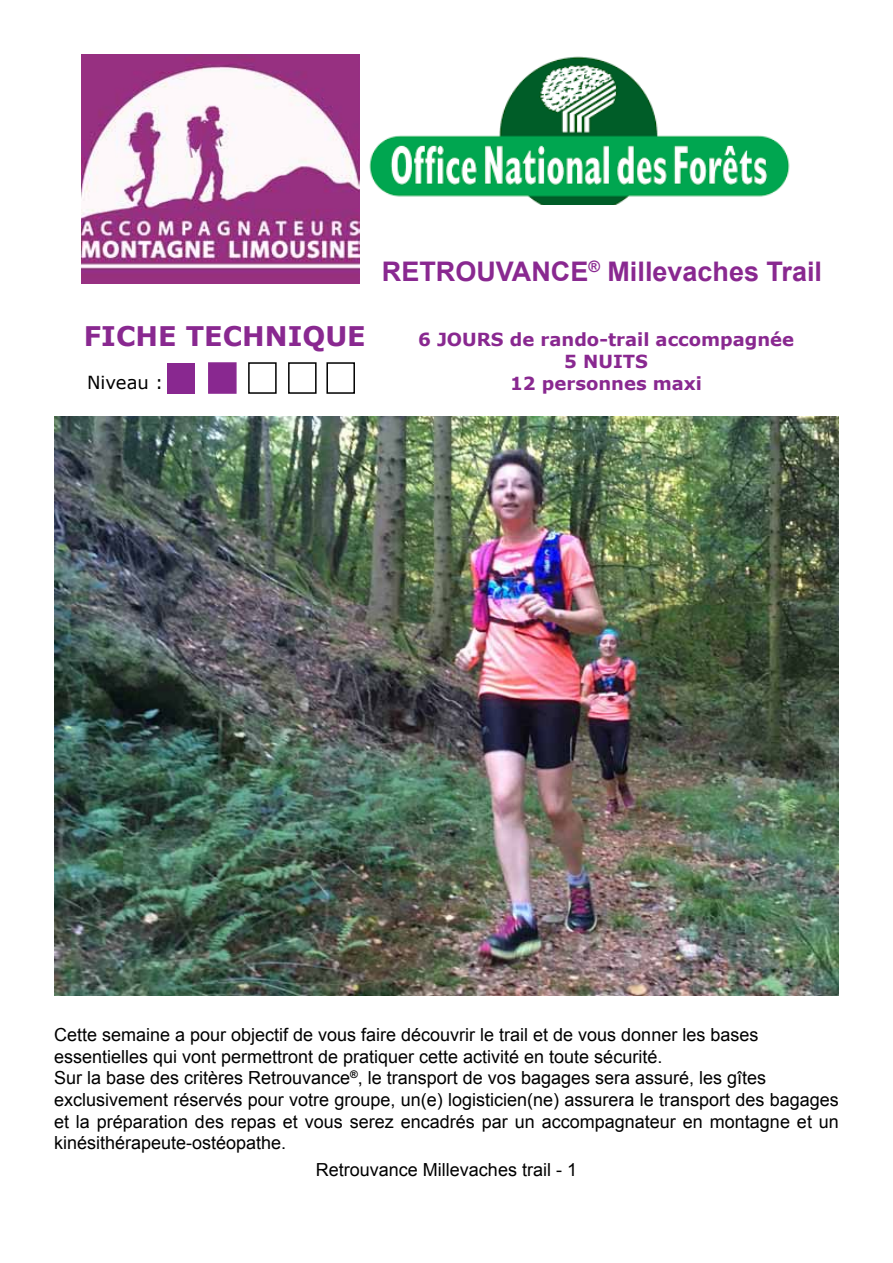
<style>
.page{position:relative;width:893px;height:1263px;background:#fff}
.page>*{position:absolute;margin:0;border:0;box-sizing:border-box;transform-origin:0 0}
.t1{font:700 27px "Arial";color:#892890}
.t2{font:700 27px "Verdana";color:#892890}
.t3{font:18px/21.6px "Arial";color:#000}
.t4{font:700 18px/21.6px "Verdana";color:#892890;text-align:center}
.t5{font:18px "Verdana";color:#000}
</style>
<div class="page">
<img style="left:369px;top:56px;width:421px;height:149px">
<img style="left:82px;top:54px;width:277px;height:230px">
<img style="left:54px;top:417px;width:785px;height:578px">
<div style="left:208px;top:362px;width:29px;height:32px;background:#892890;border:2px solid #892890"></div>
<div style="left:248px;top:362px;width:29px;height:32px;background:#fff;border:2px solid #000"></div>
<div style="left:288px;top:362px;width:29px;height:32px;border:2px solid #000"></div>
<div style="left:167px;top:363px;width:27px;height:30px;background:#892890"></div>
<div style="left:326px;top:362px;width:29px;height:32px;border:2px solid #000"></div>
<h1 class="t2" style="left:84px;top:317px;width:284px">FICHE TECHNIQUE</h1>
<p class="t5" style="left:87px;top:370px;width:78px">Niveau :</p>
<h1 class="t1" style="left:382px;top:253px;width:442px">RETROUVANCE<sup>®</sup> Millevaches Trail</h1>
<p class="t4" style="left:418px;top:329px;width:378px">6 JOURS de rando-trail accompagnée<br>5 NUITS<br>12 personnes maxi</p>
<p class="t3" style="left:54px;top:1024px;width:786px">Cette semaine a pour objectif de vous faire découvrir le trail et de vous donner les bases essentielles qui vont permettront de pratiquer cette activité en toute sécurité.<br>Sur la base des critères Retrouvance<sup>®</sup>, le transport de vos bagages sera assuré, les gîtes exclusivement réservés pour votre groupe, un(e) logisticien(ne) assurera le transport des bagages et la préparation des repas et vous serez encadrés par un accompagnateur en montagne et un kinésithérapeute-ostéopathe.</p>
<p class="t3" style="left:316px;top:1159px;width:263px">Retrouvance Millevaches trail - 1</p>
</div>
